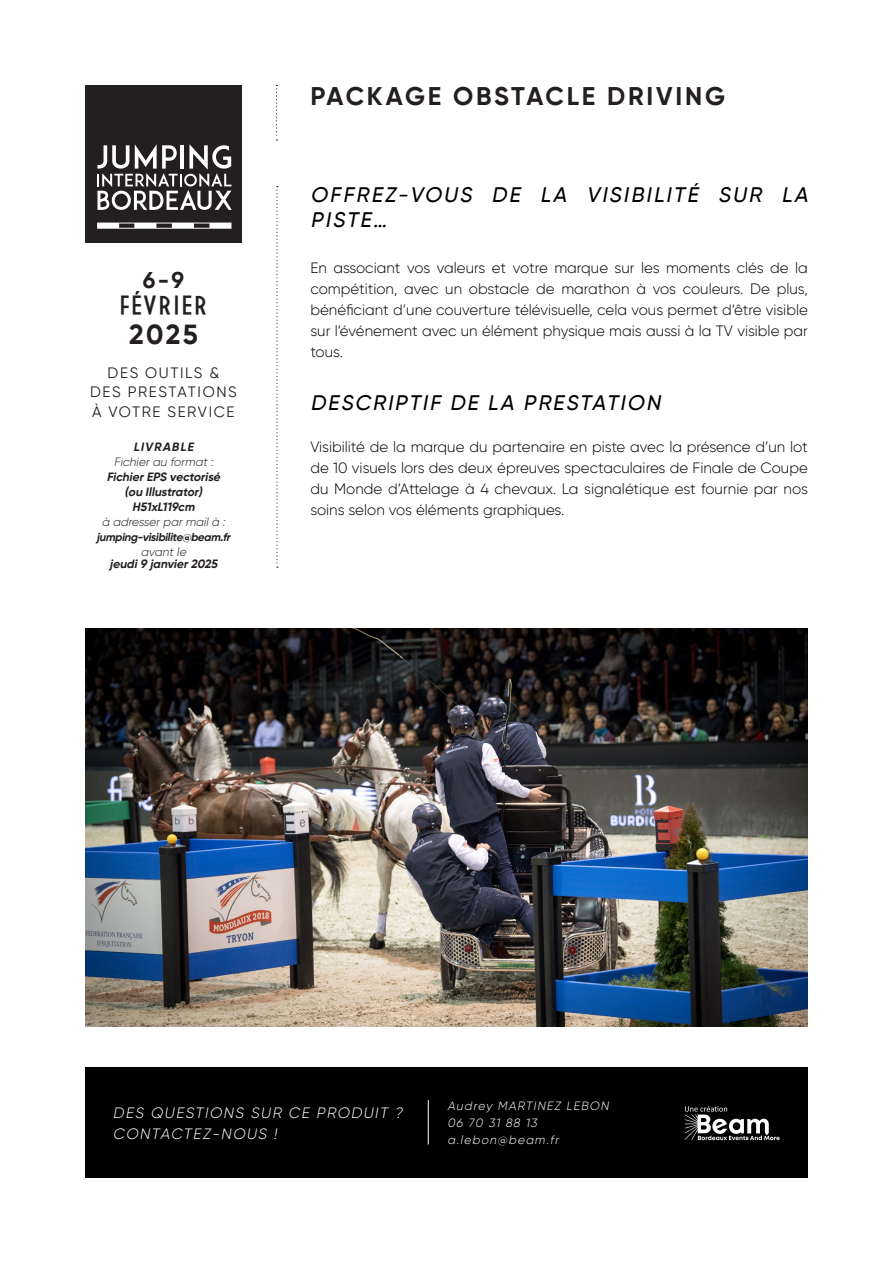
<style>
.page{position:relative;width:893px;height:1263px;background:#fff}
.page>*{position:absolute;margin:0;border:0;box-sizing:border-box;transform-origin:0 0}
.t1{font:700 27.6px "Gilroy";color:#231f20}
.t2{font:500 25.95px "Artographie";letter-spacing:.075em;color:#231f20}
.Intro{font:700 25.5px "Gilroy";letter-spacing:.11em;color:#231f20}
.t3{font:700 22.8px "Gilroy";color:#231f20}
.inter{font:italic 500 21px/25.2px "Gilroy";color:#000001}
.t4{font:300 15px/21px "Gilroy";color:#000001;text-align:justify}
.inter-2{font:italic 300 15px/21px "Gilroy";color:#fff}
.TITRE{font:15px "Gilroy";letter-spacing:.11em;color:#231f20}
.t5{font:italic 700 12px/15px "Gilroy";color:#231f20;text-align:center}
.inter-3{font:italic 300 12px "Gilroy";color:#fff}
.t6{font:italic 300 12px "Gilroy";color:#231f20}
.t7{font:italic 700 11.4px "Gilroy";color:#231f20}
.s1{font-weight:300}
</style>
<div class="page">
<img style="left:85px;top:628px;width:723px;height:399px">
<svg style="left:276px;top:186px;width:2px;height:382px"></svg>
<svg style="left:276px;top:85px;width:1px;height:56px"></svg>
<div style="left:85px;top:85px;width:157px;height:157px;background:#231f20"></div>
<svg style="left:97px;top:223px;width:134px;height:6px"></svg>
<svg style="left:97px;top:144px;width:135px;height:66px"></svg>
<div style="left:85px;top:1067px;width:723px;height:111px;background:#000001"></div>
<hr style="left:428px;top:1100px;width:1px;height:44px;background:#fff">
<svg style="left:685px;top:1106px;width:95px;height:34px"></svg>
<p class="Intro" style="left:311px;top:80px;width:416px">PACKAGE OBSTACLE DRIVING</p>
<p class="t3" style="left:143px;top:265px;width:43px">6-9</p>
<p class="t2" style="left:119px;top:291px;width:89px">FÉVRIER</p>
<p class="t1" style="left:129px;top:317px;width:70px">2025</p>
<p class="TITRE" style="left:108px;top:363px;width:113px">DES OUTILS &amp;</p>
<p class="TITRE" style="left:90px;top:383px;width:148px">DES PRESTATIONS</p>
<p class="TITRE" style="left:92px;top:402px;width:144px">À VOTRE SERVICE</p>
<p class="t5" style="left:133px;top:439px;width:64px">LIVRABLE</p>
<p class="t5" style="left:107px;top:454px;width:118px"><span class="s1">Fichierau format:<br></span>FichierEPS vectorisé</p>
<p class="t5" style="left:125px;top:484px;width:82px">(ou Illustrator)<br>H51xL119cm</p>
<p class="t6" style="left:102px;top:514px;width:127px">à adresserparmailà :</p>
<p class="t7" style="left:97px;top:530px;width:138px">jumping-visibilite@beam.fr</p>
<p class="t6" style="left:141px;top:544px;width:49px">avantle</p>
<p class="t5" style="left:110px;top:556px;width:112px">jeudi9 janvier2025</p>
<p class="inter" style="left:310px;top:182px;width:503px">OFFREZ-VOUS DE LA VISIBILITÉ SUR LA<br>PISTE…</p>
<p class="t4" style="left:310px;top:257px;width:499px">En associant vos valeurs et votre marque sur les moments clés de la compétition, avec un obstacle de marathon à vos couleurs. De plus, bénéficiant d’une couverture télévisuelle, cela vous permet d’être visible sur l’événement avec un élément physique mais aussi à la TV visible par tous.</p>
<p class="inter" style="left:310px;top:389px;width:356px">DESCRIPTIF DE LA PRESTATION</p>
<p class="t4" style="left:310px;top:436px;width:499px">Visibilité de la marque du partenaire en piste avec la présence d’un lot de 10 visuels lors des deux épreuves spectaculaires de Finale de Coupe du Monde d’Attelage à 4 chevaux. La signalétique est fournie par nos soins selon vos éléments graphiques.</p>
<p class="inter-2" style="left:113px;top:1102px;width:294px">DES QUESTIONS SUR CE PRODUIT ?<br>CONTACTEZ-NOUS !</p>
<p class="inter-3" style="left:447px;top:1098px;width:165px">Audrey MARTINEZ LEBON</p>
<p class="inter-3" style="left:447px;top:1115px;width:94px">06 70 31 88 13</p>
<p class="inter-3" style="left:447px;top:1132px;width:115px">a.lebon@beam.fr</p>
</div>
